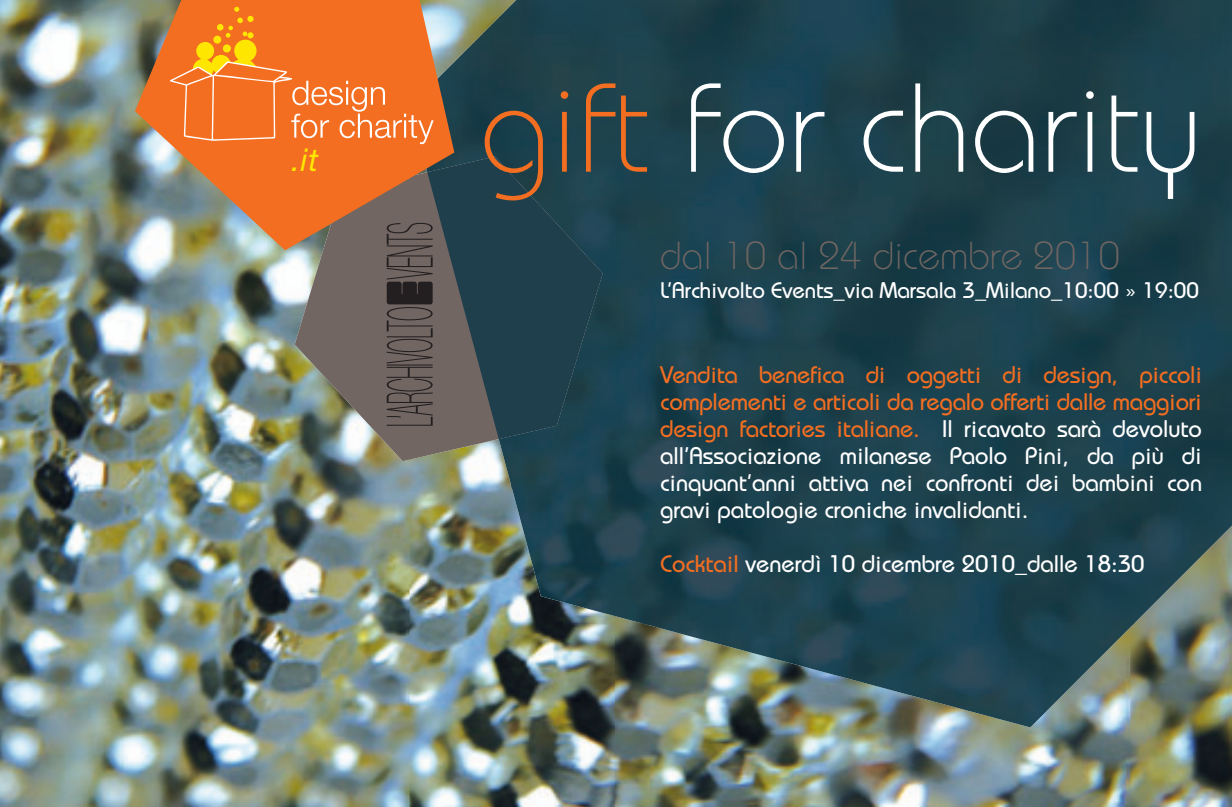
<style>
.page{position:relative;width:1232px;height:807px;background:#fff}
.page>*{position:absolute;margin:0;border:0;box-sizing:border-box;transform-origin:0 0}
.t1{font:300 126px "Bauhaus Std";color:#fff}
.t2{font:300 39px "Bauhaus Std";color:#716662}
.t3{font:italic 31.5px "Helvetica Neue LT Std";color:#ffe601}
.t4{font:500 24px/27px "Bauhaus Std";color:#fff;text-align:justify}
.t5{font:500 22.5px "Bauhaus Std";color:#fff}
.s1{color:#f36e21}
</style>
<div class="page">
<img style="left:0;top:0;width:409px;height:806px">
<img style="left:409px;top:461px;width:206px;height:345px">
<img style="left:1130px;top:624px;width:102px;height:182px">
<img style="left:615px;top:624px;width:515px;height:182px">
<img style="left:295px;top:250px;width:204px;height:211px">
<img style="left:454px;top:0;width:778px;height:206px">
<img style="left:511px;top:206px;width:721px;height:418px">
<img style="left:499px;top:439px;width:13px;height:51px">
<img style="left:640px;top:622px;width:494px;height:105px">
<svg style="left:427px;top:157px;width:175px;height:282px;background:#2d4650"></svg>
<img style="left:135px;top:0;width:319px;height:250px">
<svg style="left:170px;top:7px;width:263px;height:137px;background:#f37b2e"></svg>
<svg style="left:387px;top:223px;width:45px;height:202px;background:#5c5250"></svg>
<h3 class="t3" style="left:291px;top:141px;width:28px">.it</h3>
<h1 class="t1" style="left:480px;top:54px;width:723px"><span class="s1">gift</span> for charity</h1>
<h2 class="t2" style="left:660px;top:232px;width:461px">dal 10 al 24 dicembre 2010</h2>
<p class="t5" style="left:660px;top:277px;width:540px">L’Archivolto Events_via Marsala 3_Milano_10:00 » 19:00</p>
<p class="t4" style="left:660px;top:360px;width:543px"><span class="s1">Vendita benefica di oggetti di design, piccoli complementi e articoli da regalo offerti dalle maggiori design factories italiane.</span> Il ricavato sarà devoluto all’Associazione milanese Paolo Pini, da più di cinquant’anni attiva nei confronti dei bambini con gravi patologie croniche invalidanti.</p>
<p class="t4" style="left:660px;top:549px;width:486px"><span class="s1">Cocktail</span> venerdì 10 dicembre 2010_dalle 18:30</p>
</div>
